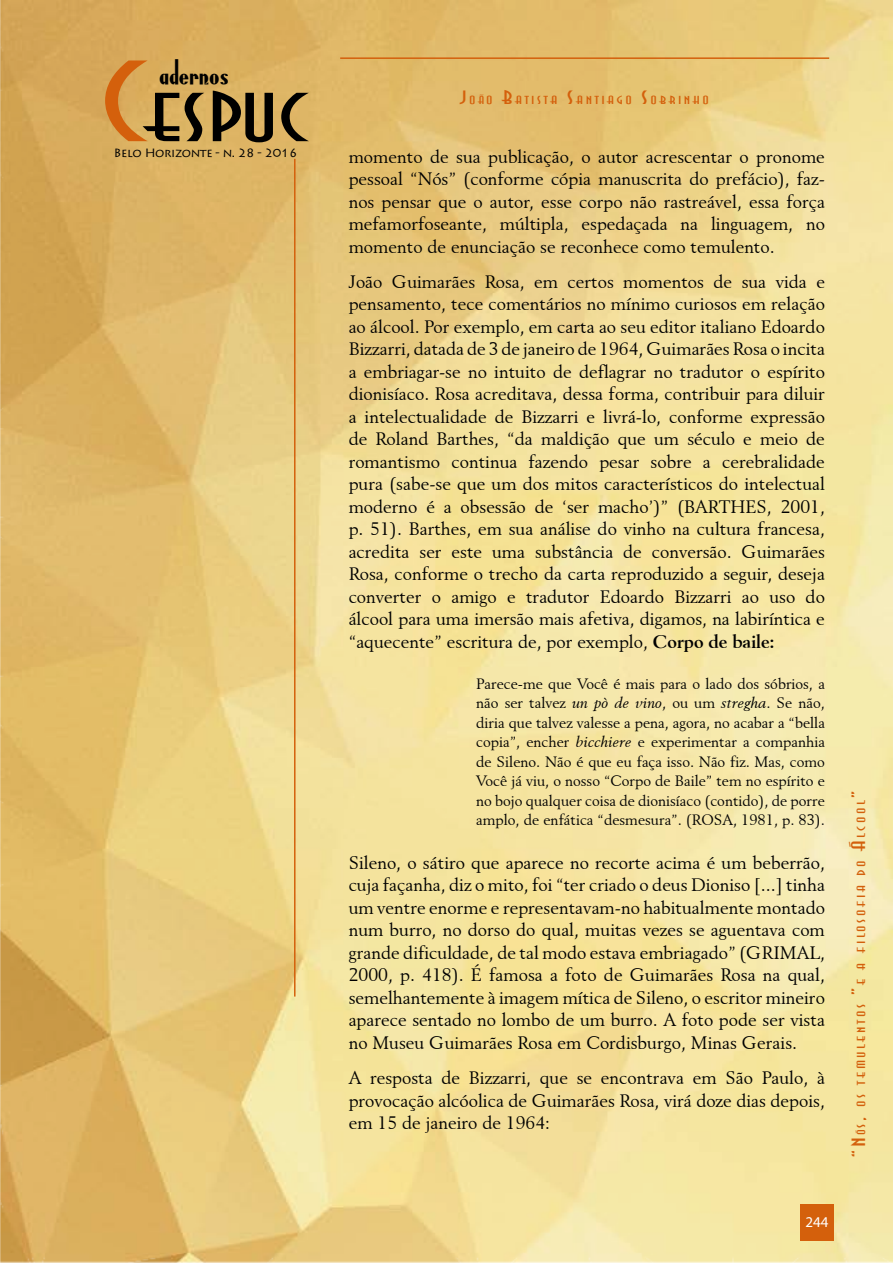
<style>
.page{position:relative;width:893px;height:1263px;background:#fff}
.page>*{position:absolute;margin:0;border:0;box-sizing:border-box;transform-origin:0 0}
.t1{font:expanded 108px "Asia";color:#000}
.t2{font:30px "Anchor Steam NF";color:#000}
.t3{font:18px/22.5px "Revival 565 BT";color:#000;text-align:justify}
.t4{font:expanded 18px "Asia";letter-spacing:.14em;color:#d3600c}
.t5{font:expanded 18px "Asia";letter-spacing:.14em;color:#d4600c}
.t6{font:15px/19.5px "Revival 565 BT";color:#000;text-align:justify}
.t7{font:15px "Myriad Pro";color:#fff}
.t8{font:12px "Lithos Pro";letter-spacing:-.03em;color:#000}
.s1{color:#d4600c}
.s2{font-weight:700}
.s3{font-style:italic}
.s4{font-size:10.5px}
</style>
<div class="page">
<img style="left:0;top:0;width:893px;height:1263px">
<div style="left:800px;top:1203px;width:34px;height:37px;background:#d4600c"></div>
<hr style="left:294px;top:159px;width:2px;height:837px;background:#d4600c">
<hr style="left:340px;top:57px;width:489px;height:2px;background:#d4600c">
<h2 class="t2" style="left:159px;top:51px;width:71px">adernos</h2>
<h1 class="t1" style="left:101px;top:42px;width:208px"><span class="s1">C</span>espuc</h1>
<p class="t8" style="left:114px;top:146px;width:185px">Belo Horizonte - n. 28 - 2016</p>
<p class="t3" style="left:349px;top:145px;width:478px">momento de sua publicação, o autor acrescentar o pronome pessoal “Nós” (conforme cópia manuscrita do prefácio), faz&shy;nos pensar que o autor, esse corpo não rastreável, essa força mefamorfoseante, múltipla, espedaçada na linguagem, no momento de enunciação se reconhece como temulento.</p>
<p class="t3" style="left:349px;top:270px;width:478px">João Guimarães Rosa, em certos momentos de sua vida e pensamento, tece comentários no mínimo curiosos em relação ao álcool. Por exemplo, em carta ao seu editor italiano Edoardo Bizzarri, datada de 3 de janeiro de 1964, Guimarães Rosa o incita a embriagar-se no intuito de deflagrar no tradutor o espírito dionisíaco. Rosa acreditava, dessa forma, contribuir para diluir a intelectualidade de Bizzarri e livrá-lo, conforme expressão de Roland Barthes, “da maldição que um século e meio de romantismo continua fazendo pesar sobre a cerebralidade pura (sabe-se que um dos mitos característicos do intelectual moderno é a obsessão de ‘ser macho’)” (BARTHES, 2001, p. 51). Barthes, em sua análise do vinho na cultura francesa, acredita ser este uma substância de conversão. Guimarães Rosa, conforme o trecho da carta reproduzido a seguir, deseja converter o amigo e tradutor Edoardo Bizzarri ao uso do álcool para uma imersão mais afetiva, digamos, na labiríntica e “aquecente” escritura de, por exemplo, <span class="s2">Corpo de baile:</span></p>
<p class="t6" style="left:476px;top:673px;width:350px">Parece-me que Você é mais para o lado dos sóbrios, a não ser talvez <span class="s3">un pò de vino</span>, ou um <span class="s3">stregha</span>. Se não, diria que talvez valesse a pena, agora, no acabar a “bella copia”, encher <span class="s3">bicchiere</span> e experimentar a companhia de Sileno. Não é que eu faça isso. Não fiz. Mas, como Você já viu, o nosso “Corpo de Baile” tem no espírito e no bojo qualquer coisa de dionisíaco (contido), de porre amplo, de enfática “desmesura”. (ROSA, 1981, p. 83).</p>
<p class="t3" style="left:349px;top:851px;width:478px">Sileno, o sátiro que aparece no recorte acima é um beberrão, cuja façanha, diz o mito, foi “ter criado o deus Dioniso [...] tinha um ventre enorme e representavam-no habitualmente montado num burro, no dorso do qual, muitas vezes se aguentava com grande dificuldade, de tal modo estava embriagado” (GRIMAL, 2000, p. 418). É famosa a foto de Guimarães Rosa na qual, semelhantemente à imagem mítica de Sileno, o escritor mineiro aparece sentado no lombo de um burro. A foto pode ser vista no Museu Guimarães Rosa em Cordisburgo, Minas Gerais.</p>
<p class="t3" style="left:349px;top:1066px;width:478px">A resposta de Bizzarri, que se encontrava em São Paulo, à provocação alcóolica de Guimarães Rosa, virá doze dias depois, em 15 de janeiro de 1964:</p>
<p class="t5" style="left:460px;top:88px;width:250px">Jo<span class="s4">ã</span>o Batista Santiago Sobrinho</p>
<p class="t4" style="left:849px;top:1157px;width:367px;rotate:-90deg">“N<span class="s4">ó</span>s, os temulentos ”e a filosofia do álcool”</p>
<p class="t7" style="left:805px;top:1213px;width:25px">244</p>
</div>
